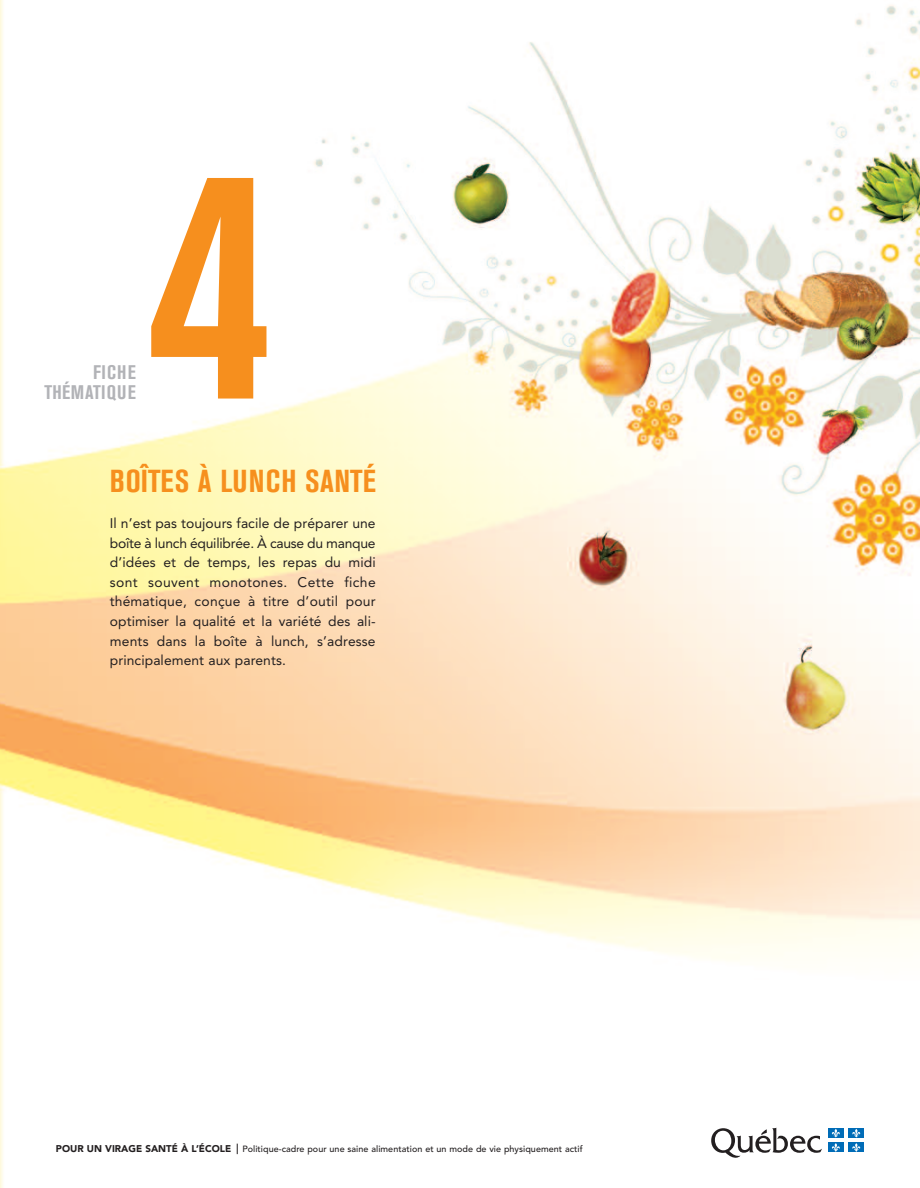
<style>
.page{position:relative;width:920px;height:1188px;background:#fff}
.page>*{position:absolute;margin:0;border:0;box-sizing:border-box;transform-origin:0 0}
.t1{font:700 condensed 330px "Akzidenz Grotesk BE";color:#f68f1e}
.t2{font:700 condensed 31.5px "Akzidenz Grotesk BE";letter-spacing:.02em;color:#f68f1e}
.t3{font:700 condensed 19.5px "Akzidenz Grotesk BE";letter-spacing:.02em;color:#b2b3b7}
.t4{font:700 condensed 19.5px "Akzidenz Grotesk BE";letter-spacing:.04em;color:#b2b3b7}
.t5{font:13.8px/19.5px "Avenir";letter-spacing:.005em;color:#231f20;text-align:justify}
.t6{font:500 9px "Avenir";letter-spacing:.005em;color:#231f20}
.s1{font-weight:900;font-size:9.75px}
</style>
<div class="page">
<img style="left:0;top:0;width:920px;height:1187px">
<svg style="left:711px;top:1127px;width:111px;height:30px"></svg>
<div style="left:828px;top:1128px;width:16px;height:9px;background:#006cb7"></div>
<div style="left:848px;top:1128px;width:16px;height:9px;background:#006cb7"></div>
<div style="left:828px;top:1142px;width:16px;height:10px;background:#006cb7"></div>
<svg style="left:832px;top:1128px;width:8px;height:23px"></svg>
<div style="left:848px;top:1142px;width:16px;height:10px;background:#006cb7"></div>
<svg style="left:852px;top:1128px;width:8px;height:23px"></svg>
<h3 class="t4" style="left:93px;top:365px;width:44px">FICHE</h3>
<h3 class="t3" style="left:44px;top:385px;width:93px">THÉMATIQUE</h3>
<h1 class="t1" style="left:144px;top:165px;width:132px">4</h1>
<h2 class="t2" style="left:110px;top:470px;width:267px">BOÎTES À LUNCH SANTÉ</h2>
<p class="t5" style="left:110px;top:515px;width:267px">Il n’est pas toujours facile de préparer une boîte à lunch équilibrée. À cause du manque d’idées et de temps, les repas du midi sont souvent monotones. Cette fiche thématique, conçue à titre d’outil pour optimiser la qualité et la variété des ali&shy;ments dans la boîte à lunch, s’adresse principalement aux parents.</p>
<p class="t6" style="left:56px;top:1145px;width:528px"><span class="s1">POUR UN VIRAGE SANTÉ À L’ÉCOLE</span> Politique-cadre pour une saine alimentation et un mode de vie physiquement actif</p>
</div>
